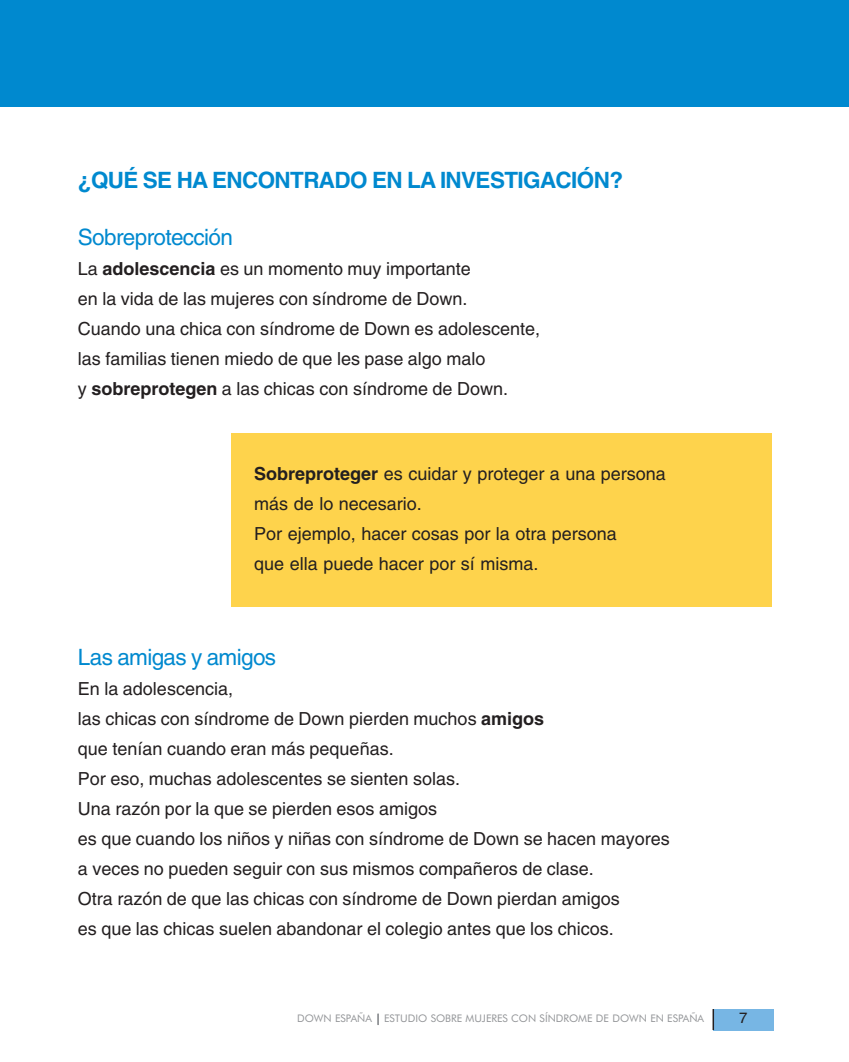
<style>
.page{position:relative;width:849px;height:1062px;background:#fff}
.page>*{position:absolute;margin:0;border:0;box-sizing:border-box;transform-origin:0 0}
.t1{font:700 22.5px "Helvetica";letter-spacing:-.03em;color:#0089cf}
.t2{font:22.5px "Helvetica";letter-spacing:-.03em;color:#0089cf}
.t3{font:18px/30px "Helvetica";color:#231f20}
.t4{font:15px "Helvetica";color:#231f20}
.t5{font:10.5px "TTED5 O00";color:#939598}
.s1{font-weight:700}
</style>
<div class="page">
<div style="left:713px;top:1009px;width:61px;height:21px;background:#77b6e4"></div>
<svg style="left:713px;top:1009px;width:1px;height:21px"></svg>
<div style="left:0;top:0;width:849px;height:106px;background:#0089cf"></div>
<div style="left:232px;top:433px;width:540px;height:174px;background:#fed34c"></div>
<p class="t1" style="left:78px;top:172px;width:547px">¿QUÉ SE HA ENCONTRADO EN LA INVESTIGACIÓN?</p>
<p class="t2" style="left:78px;top:229px;width:157px">Sobreprotección</p>
<p class="t3" style="left:78px;top:256px;width:464px">La <span class="s1">adolescencia</span> es un momento muy importante<br>en la vida de las mujeres con síndrome de Down.<br>Cuando una chica con síndrome de Down es adolescente, las familias tienen miedo de que les pase algo malo<br>y <span class="s1">sobreprotegen</span> a las chicas con síndrome de Down.</p>
<p class="t3" style="left:254px;top:460px;width:413px"><span class="s1">Sobreproteger</span> es cuidar y proteger a una persona más de lo necesario.<br>Por ejemplo, hacer cosas por la otra persona<br>que ella puede hacer por sí misma.</p>
<p class="t2" style="left:78px;top:649px;width:200px">Las amigas y amigos</p>
<p class="t3" style="left:78px;top:676px;width:593px">En la adolescencia,<br>las chicas con síndrome de Down pierden muchos <span class="s1">amigos<br></span>que tenían cuando eran más pequeñas.<br>Por eso, muchas adolescentes se sienten solas.<br>Una razón por la que se pierden esos amigos<br>es que cuando los niños y niñas con síndrome de Down se hacen mayores a veces no pueden seguir con sus mismos compañeros de clase.<br>Otra razón de que las chicas con síndrome de Down pierdan amigos<br>es que las chicas suelen abandonar el colegio antes que los chicos.</p>
<p class="t5" style="left:297px;top:1014px;width:408px">DOWN ESPAÑA | ESTUDIO SOBRE MUJERES CON SÍNDROME DE DOWN EN ESPAÑA</p>
<p class="t4" style="left:739px;top:1013px;width:10px">7</p>
</div>
